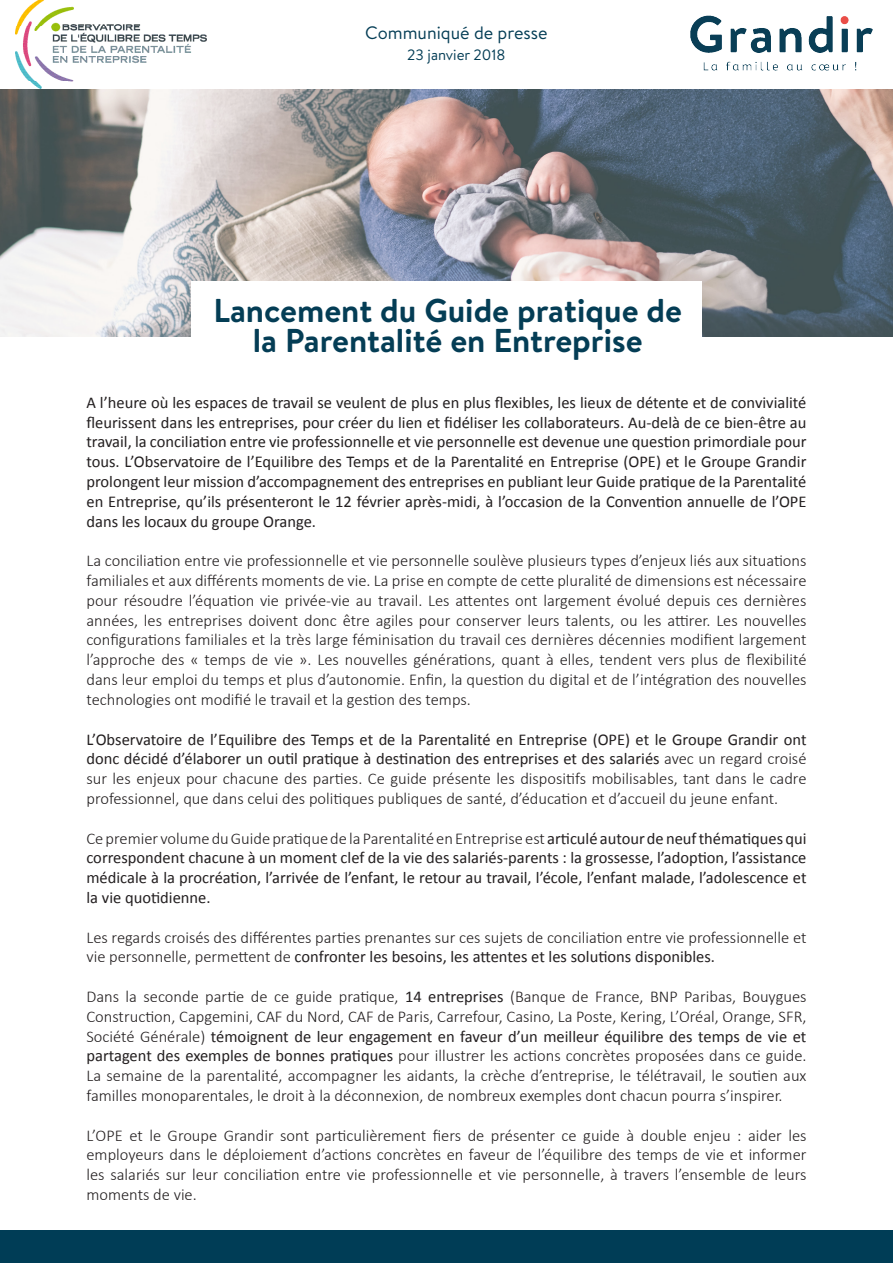
<style>
.page{position:relative;width:893px;height:1263px;background:#fff}
.page>*{position:absolute;margin:0;border:0;box-sizing:border-box;transform-origin:0 0}
.t1{font:700 33px/30px "Brandon Text";color:#043d55;text-align:center}
.t2{font:18px "Brandon Text";color:#043d55}
.t3{font:300 16.5px/19.8px "Calibri";color:#231f20;text-align:justify}
.t4{font:16.5px/19.8px "Calibri";color:#231f20;text-align:justify}
.t5{font:15px "Brandon Text";color:#043d55}
.s1{font-weight:400}
.s2{font-weight:300}
</style>
<div class="page">
<img style="left:0;top:89px;width:893px;height:248px">
<div style="left:191px;top:281px;width:511px;height:134px;background:#fff"></div>
<div style="left:0;top:1231px;width:893px;height:32px;background:#003d56"></div>
<img style="left:690px;top:15px;width:183px;height:56px">
<img style="left:15px;top:0;width:191px;height:88px">
<p class="t2" style="left:365px;top:21px;width:184px">Communiqué de presse</p>
<p class="t5" style="left:407px;top:45px;width:100px">23 janvier 2018</p>
<p class="t1" style="left:213px;top:295px;width:470px">Lancement du Guide pratique de la Parentalité en Entreprise</p>
<p class="t4" style="left:86px;top:392px;width:722px">A l’heure où les espaces de travail se veulent de plus en plus flexibles, les lieux de détente et de convivialité fleurissent dans les entreprises, pour créer du lien et fidéliser les collaborateurs. Au-delà de ce bien-être au travail, la conciliation entre vie professionnelle et vie personnelle est devenue une question primordiale pour tous. L’Observatoire de l’Equilibre des Temps et de la Parentalité en Entreprise (OPE) et le Groupe Grandir prolongent leur mission d’accompagnement des entreprises en publiant leur Guide pratique de la Parentalité en Entreprise, qu’ils présenteront le 12 février après-midi, à l’occasion de la Convention annuelle de l’OPE dans les locaux du groupe Orange.</p>
<p class="t3" style="left:86px;top:551px;width:722px">La conciliation entre vie professionnelle et vie personnelle soulève plusieurs types d’enjeux liés aux situations familiales et aux différents moments de vie. La prise en compte de cette pluralité de dimensions est nécessaire pour résoudre l’équation vie privée-vie au travail. Les attentes ont largement évolué depuis ces dernières années, les entreprises doivent donc être agiles pour conserver leurs talents, ou les attirer. Les nouvelles configurations familiales et la très large féminisation du travail ces dernières décennies modifient largement l’approche des « temps de vie ». Les nouvelles générations, quant à elles, tendent vers plus de flexibilité dans leur emploi du temps et plus d’autonomie. Enfin, la question du digital et de l’intégration des nouvelles technologies ont modifié le travail et la gestion des temps.</p>
<p class="t3" style="left:86px;top:729px;width:722px"><span class="s1">L’Observatoire de l’Equilibre des Temps et de la Parentalité en Entreprise (OPE) et le Groupe Grandir ont donc décidé d’élaborer un outil pratique à destination des entreprises et des salariés</span> avec un regard croisé sur les enjeux pour chacune des parties. Ce guide présente les dispositifs mobilisables, tant dans le cadre professionnel, que dans celui des politiques publiques de santé, d’éducation et d’accueil du jeune enfant.</p>
<p class="t4" style="left:86px;top:828px;width:722px"><span class="s2">Ce premier volume du Guide pratique de la Parentalité en Entreprise est</span> articulé autour de neuf thématiques qui correspondent chacune à un moment clef de la vie des salariés-parents : la grossesse, l’adoption, l’assistance médicale à la procréation, l’arrivée de l’enfant, le retour au travail, l’école, l’enfant malade, l’adolescence et la vie quotidienne.</p>
<p class="t3" style="left:86px;top:927px;width:721px">Les regards croisés des différentes parties prenantes sur ces sujets de conciliation entre vie professionnelle et vie personnelle, permettent de <span class="s1">confronter les besoins, les attentes et les solutions disponibles.</span></p>
<p class="t3" style="left:86px;top:986px;width:722px">Dans la seconde partie de ce guide pratique, <span class="s1">14 entreprises</span> (Banque de France, BNP Paribas, Bouygues Construction, Capgemini, CAF du Nord, CAF de Paris, Carrefour, Casino, La Poste, Kering, L’Oréal, Orange, SFR, Société Générale) <span class="s1">témoignent de leur engagement en faveur d’un meilleur équilibre des temps de vie et partagent des exemples de bonnes pratiques</span> pour illustrer les actions concrètes proposées dans ce guide.<br>La semaine de la parentalité, accompagner les aidants, la crèche d’entreprise, le télétravail, le soutien aux familles monoparentales, le droit à la déconnexion, de nombreux exemples dont chacun pourra s’inspirer.</p>
<p class="t3" style="left:86px;top:1125px;width:722px">L’OPE et le Groupe Grandir sont particulièrement fiers de présenter ce guide à double enjeu : aider les employeurs dans le déploiement d’actions concrètes en faveur de l’équilibre des temps de vie et informer les salariés sur leur conciliation entre vie professionnelle et vie personnelle, à travers l’ensemble de leurs moments de vie.</p>
</div>
